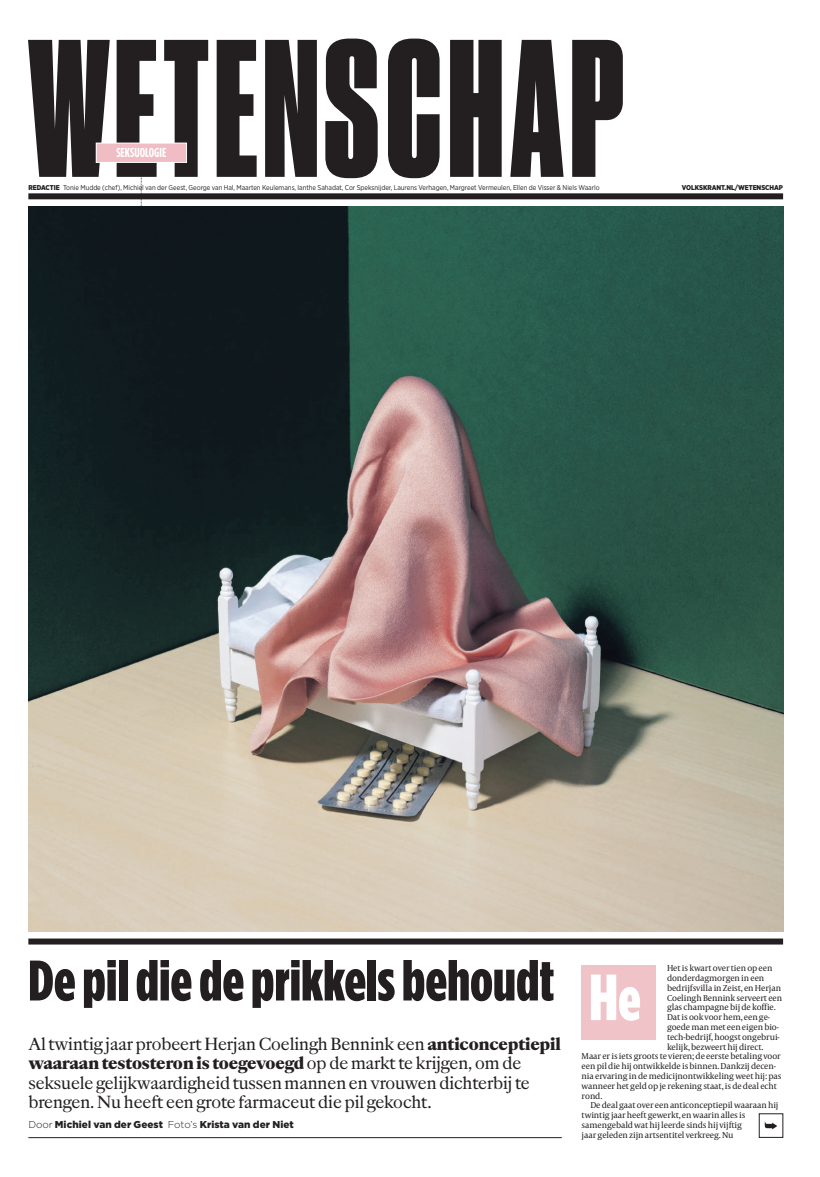
<style>
.page{position:relative;width:820px;height:1177px;background:#fff}
.page>*{position:absolute;margin:0;border:0;box-sizing:border-box;transform-origin:0 0}
.t1{font:184.1px "Druk Cond Super";letter-spacing:.03em;color:#231f20}
.t2{font:900 65px "Gotham Condensed";color:#fff}
.t3{font:900 57px "Gotham Condensed";color:#231f20}
.t4{font:17px/19.6px "Quase Text";color:#231f20}
.t5{font:700 13px "Gotham Condensed";color:#fff}
.t6{font:900 10px "Gotham";letter-spacing:.005em;color:#231f20}
.t7{font:8.7px "Capitolium News";letter-spacing:-.01em;color:#231f20}
.t8{font:7px "Gotham Narrow";letter-spacing:-.005em;color:#231f20}
.t9{font:900 7px "Gotham Narrow";letter-spacing:-.005em;color:#231f20}
.s1{font-weight:900}
.s2{font-size:60px}
.s3{font-weight:300}
</style>
<div class="page">
<div style="left:28px;top:193px;width:754px;height:6px;background:#231f20"></div>
<svg style="left:141px;top:163px;width:1px;height:43px"></svg>
<div style="left:96px;top:143px;width:90px;height:19px;background:#efbdc3"></div>
<div style="left:96px;top:143px;width:91px;height:20px;border:1px solid #fff"></div>
<hr style="left:28px;top:1137px;width:533px;height:1px;background:#231f20">
<div style="left:28px;top:938px;width:754px;height:6px;background:#231f20"></div>
<div style="left:581px;top:965px;width:74px;height:74px;background:#f0c3c9"></div>
<img style="left:28px;top:206px;width:754px;height:725px">
<svg style="left:764px;top:1121px;width:13px;height:8px"></svg>
<h1 class="t1" style="left:28px;top:42px;width:597px">WETENSCHAP</h1>
<h3 class="t5" style="left:116px;top:147px;width:52px">SEKSUOLOGIE</h3>
<p class="t8" style="left:28px;top:185px;width:572px"><span class="s1">REDACTIE</span> Tonie Mudde (chef), Michiel van der Geest, George van Hal, Maarten Keulemans, Ianthe Sahadat, Cor Speksnijder, Laurens Verhagen, Margreet Vermeulen, Ellen de Visser &amp; Niels Waarlo</p>
<p class="t9" style="left:681px;top:185px;width:103px">VOLKSKRANT.NL/WETENSCHAP</p>
<h3 class="t3" style="left:28px;top:960px;width:527px">De pil die de prikkels behoudt</h3>
<p class="t7" style="left:666px;top:964px;width:107px">Het is kwart over tien op een</p>
<p class="t7" style="left:666px;top:974px;width:99px">donderdagmorgen in een</p>
<p class="t7" style="left:666px;top:984px;width:116px">bedrijfsvilla in Zeist, en Herjan</p>
<p class="t7" style="left:666px;top:993px;width:117px">Coelingh Bennink serveert een</p>
<p class="t7" style="left:666px;top:1003px;width:110px">glas champagne bij de koffie.</p>
<p class="t7" style="left:666px;top:1013px;width:104px">Dat is ook voor hem, een ge-</p>
<p class="t7" style="left:666px;top:1023px;width:113px">goede man met een eigen bio-</p>
<p class="t7" style="left:666px;top:1033px;width:114px">tech-bedrijf, hoogst ongebrui-</p>
<p class="t7" style="left:666px;top:1042px;width:98px">kelijk, bezweert hij direct.</p>
<p class="t7" style="left:581px;top:1052px;width:201px">Maar er is iets groots te vieren; de eerste betaling voor</p>
<p class="t7" style="left:581px;top:1062px;width:196px">een pil die hij ontwikkelde is binnen. Dankzij decen-</p>
<p class="t7" style="left:581px;top:1072px;width:201px">nia ervaring in de medicijnontwikkeling weet hij: pas</p>
<p class="t7" style="left:581px;top:1082px;width:197px">wanneer het geld op je rekening staat, is de deal echt</p>
<p class="t7" style="left:581px;top:1091px;width:22px">rond.</p>
<p class="t7" style="left:590px;top:1101px;width:189px">De deal gaat over een anticonceptiepil waaraan hij</p>
<p class="t7" style="left:581px;top:1111px;width:165px">twintig jaar heeft gewerkt, en waarin alles is</p>
<p class="t7" style="left:581px;top:1121px;width:162px">samengebald wat hij leerde sinds hij vijftig</p>
<p class="t7" style="left:581px;top:1131px;width:153px">jaar geleden zijn artsentitel verkreeg. Nu</p>
<h2 class="t2" style="left:589px;top:974px;width:53px">H<span class="s2">e</span></h2>
<p class="t4" style="left:28px;top:1035px;width:533px">Al twintig jaar probeert Herjan Coelingh Bennink een <span class="s1">anticonceptiepil waaraan testosteron is toegevoegd</span> op de markt te krijgen, om de seksuele gelijkwaardigheid tussen mannen en vrouwen dichterbij te brengen. Nu heeft een grote farmaceut die pil gekocht.</p>
<p class="t6" style="left:28px;top:1120px;width:267px"><span class="s3">Door</span> Michiel van der Geest <span class="s3">Foto’s</span> Krista van der Niet</p>
</div>
